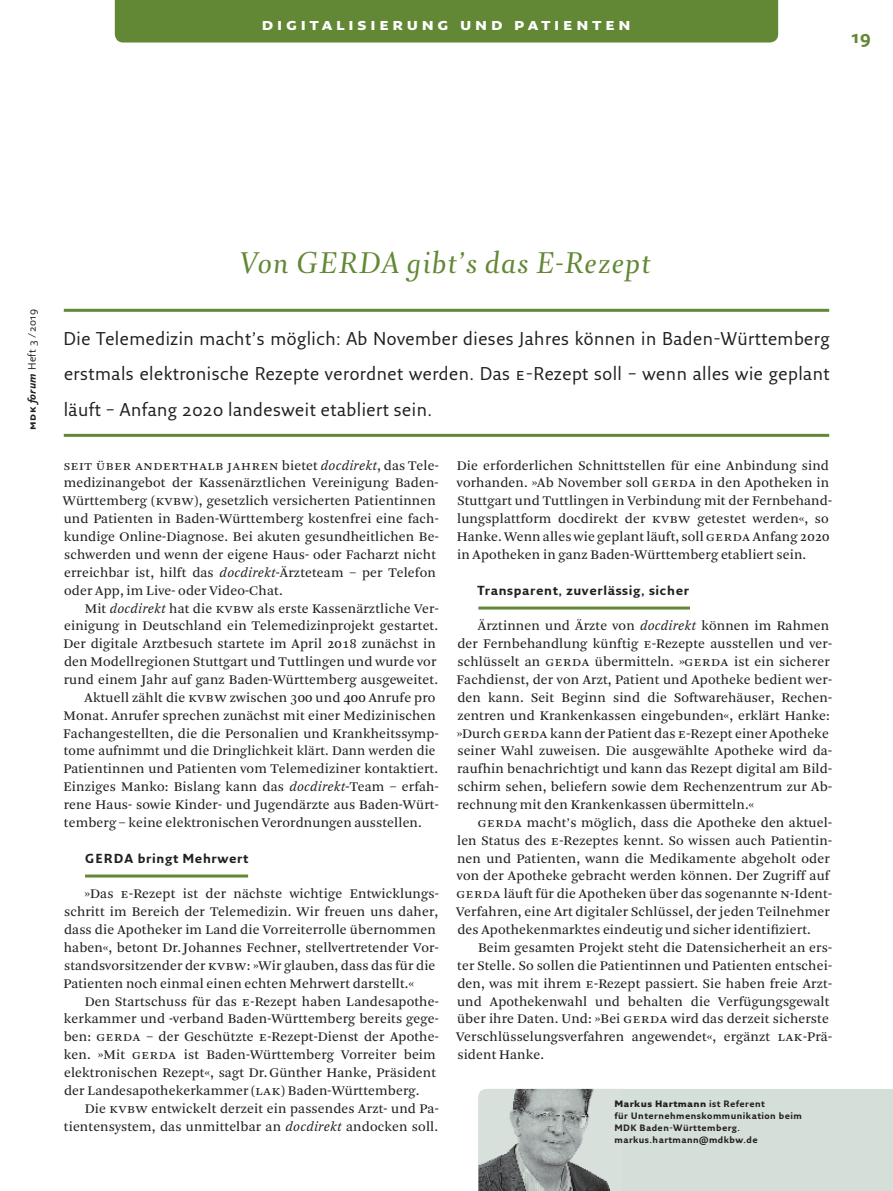
<style>
.page{position:relative;width:893px;height:1191px;background:#fff}
.page>*{position:absolute;margin:0;border:0;box-sizing:border-box;transform-origin:0 0}
._0_0_Titel{font:italic 36px "Arnhem Fine";letter-spacing:.025em;color:#628835}
._0_2_Lead{font:18px/35.7px "Fresco Sans Plus Pro";letter-spacing:.025em;color:#231f20;text-align:justify}
._3_2_Kolumnentitel{font:700 18px "Fresco Sans Plus Pro";letter-spacing:.18em;color:#fff}
._3_3_Pagina{font:700 18px "Fresco Sans Plus Pro";color:#628835}
._1_1_Arnhem_oE{font:13.8px/17.9px "Arnhem Blond";letter-spacing:.01em;color:#231f20}
._0_3_Zwischenübersch{font:700 12.75px "Fresco Sans Pro";letter-spacing:.05em;color:#231f20}
.t1{font:10.5px "Fresco Sans Plus Pro";letter-spacing:.05em;color:#231f20}
._3_1_Autorenkasten{font:700 9px/11.9px "Fresco Sans Pro";letter-spacing:.05em;color:#231f20}
.s1{font-weight:700}
.s2{font-weight:700;font-style:italic}
.s3{font-style:italic}
.s4{font-weight:900}
</style>
<div class="page">
<hr style="left:64px;top:309px;width:765px;height:3px;background:#628835">
<hr style="left:85px;top:874px;width:163px;height:3px;background:#628835">
<hr style="left:478px;top:606px;width:212px;height:3px;background:#628835">
<div style="left:115px;top:0;width:663px;height:43px;background:#628835"></div>
<div style="left:622px;top:1089px;width:271px;height:102px;background:#d5dfd9"></div>
<img style="left:478px;top:1089px;width:144px;height:102px">
<hr style="left:64px;top:434px;width:765px;height:3px;background:#628835">
<p class="_3_2_Kolumnentitel" style="left:262px;top:12px;width:371px">digitalisierung und patienten</p>
<p class="_3_3_Pagina" style="left:851px;top:25px;width:21px">19</p>
<p class="t1" style="left:25px;top:430px;width:122px;rotate:-90deg"><span class="s1">mdk</span> <span class="s2">forum</span> Heft 3 /2019</p>
<p class="_0_0_Titel" style="left:239px;top:246px;width:413px">Von GERDA gibt’s das E-Rezept</p>
<p class="_0_2_Lead" style="left:64px;top:320px;width:768px">Die Telemedizin macht’s möglich: Ab November dieses Jahres können in Baden-Württemberg erstmals elektronische Rezepte verordnet werden. Das E-Rezept soll – wenn alles wie geplant läuft – Anfang 2020 landesweit etabliert sein.</p>
<p class="_1_1_Arnhem_oE" style="left:63px;top:456px;width:377px">seit über anderthalb jahren bietet <span class="s3">docdirekt</span>, das Tele&shy;medizinangebot der Kassenärztlichen Vereinigung Baden-Württemberg (kvbw), gesetzlich versicherten Patientinnen und Patienten in Baden-Württemberg kostenfrei eine fach&shy;kundige Online-Diagnose. Bei akuten gesundheitlichen Be&shy;schwerden und wenn der eigene Haus- oder Facharzt nicht erreichbar ist, hilft das <span class="s3">docdirekt</span>-Ärzteteam – per Telefon oder App, im Live- oder Video-Chat.</p>
<p class="_1_1_Arnhem_oE" style="left:63px;top:599px;width:377px;text-indent:21px">Mit <span class="s3">docdirekt</span> hat die kvbw als erste Kassenärztliche Ver&shy;einigung in Deutschland ein Telemedizinprojekt gestartet.<br>Der digitale Arztbesuch startete im April 2018 zunächst in den Modellregionen Stuttgart und Tuttlingen und wurde vor rund einem Jahr auf ganz Baden-Württemberg ausgeweitet.</p>
<p class="_1_1_Arnhem_oE" style="left:63px;top:689px;width:377px;text-indent:21px">Aktuell zählt die kvbw zwischen 300 und 400 Anrufe pro Monat. Anrufer sprechen zunächst mit einer Medizinischen Fachangestellten, die die Personalien und Krankheitssymp&shy;tome aufnimmt und die Dringlichkeit klärt. Dann werden die Patientinnen und Patienten vom Telemediziner kontaktiert.<br>Einziges Manko: Bislang kann das <span class="s3">docdirekt</span>-Team – erfah&shy;rene Haus- sowie Kinder- und Jugendärzte aus Baden-Würt&shy;temberg – keine elektronischen Verordnungen ausstellen.</p>
<p class="_0_3_Zwischenübersch" style="left:85px;top:850px;width:165px">GERDA bringt Mehrwert</p>
<p class="_1_1_Arnhem_oE" style="left:63px;top:885px;width:377px;text-indent:21px">»Das e-Rezept ist der nächste wichtige Entwicklungs&shy;schritt im Bereich der Telemedizin. Wir freuen uns daher, dass die Apotheker im Land die Vorreiterrolle übernommen haben«, betont Dr.Johannes Fechner, stellvertretender Vor&shy;standsvorsitzender der kvbw: »Wir glauben, dass das für die Patienten noch einmal einen echten Mehrwert darstellt.«</p>
<p class="_1_1_Arnhem_oE" style="left:64px;top:992px;width:376px;text-indent:21px">Den Startschuss für das e-Rezept haben Landesapothe&shy;kerkammer und -verband Baden-Württemberg bereits gege&shy;ben: gerda – der Geschützte e-Rezept-Dienst der Apothe&shy;ken. »Mit gerda ist Baden-Württemberg Vorreiter beim elektronischen Rezept«, sagt Dr.Günther Hanke, Präsident der Landesapothekerkammer (lak) Baden-Württemberg.</p>
<p class="_1_1_Arnhem_oE" style="left:64px;top:1099px;width:376px;text-align:right">Die kvbw entwickelt derzeit ein passendes Arzt- und Pa&shy;tientensystem, das unmittelbar an <span class="s3">docdirekt</span> andocken soll.</p>
<p class="_1_1_Arnhem_oE" style="left:457px;top:456px;width:377px">Die erforderlichen Schnittstellen für eine Anbindung sind vorhanden. »Ab November soll gerda in den Apotheken in Stuttgart und Tuttlingen in Verbindung mit der Fernbehand&shy;lungsplattform docdirekt der kvbw getestet werden«, so Hanke. Wenn alles wie geplant läuft, soll gerda Anfang 2020 in Apotheken in ganz Baden-Württemberg etabliert sein.</p>
<p class="_0_3_Zwischenübersch" style="left:477px;top:582px;width:213px">Transparent, zuverlässig, sicher</p>
<p class="_1_1_Arnhem_oE" style="left:457px;top:617px;width:377px;text-indent:21px">Ärztinnen und Ärzte von <span class="s3">docdirekt</span> können im Rahmen der Fernbehandlung künftig e-Rezepte ausstellen und ver&shy;schlüsselt an gerda übermitteln. »gerda ist ein sicherer Fachdienst, der von Arzt, Patient und Apotheke bedient wer&shy;den kann. Seit Beginn sind die Softwarehäuser, Rechen&shy;zentren und Krankenkassen eingebunden«, erklärt Hanke: »Durch gerda kann der Patient das e-Rezept einer Apotheke seiner Wahl zuweisen. Die ausgewählte Apotheke wird da&shy;raufhin benachrichtigt und kann das Rezept digital am Bild&shy;schirm sehen, beliefern sowie dem Rechenzentrum zur Ab&shy;rechnung mit den Krankenkassen übermitteln.«</p>
<p class="_1_1_Arnhem_oE" style="left:456px;top:814px;width:377px;text-indent:22px">gerda macht’s möglich, dass die Apotheke den aktuel&shy;len Status des e-Rezeptes kennt. So wissen auch Patientin&shy;nen und Patienten, wann die Medikamente abgeholt oder von der Apotheke gebracht werden können. Der Zugriff auf gerda läuft für die Apotheken über das sogenannte n-Ident-Verfahren, eine Art digitaler Schlüssel, der jeden Teilnehmer des Apothekenmarktes eindeutig und sicher identifiziert.</p>
<p class="_1_1_Arnhem_oE" style="left:456px;top:939px;width:377px;text-indent:22px">Beim gesamten Projekt steht die Datensicherheit an ers&shy;ter Stelle. So sollen die Patientinnen und Patienten entschei&shy;den, was mit ihrem e-Rezept passiert. Sie haben freie Arzt&shy;und Apothekenwahl und behalten die Verfügungsgewalt über ihre Daten. Und: »Bei gerda wird das derzeit sicherste Verschlüsselungsverfahren angewendet«, ergänzt lak-Prä&shy;sident Hanke.</p>
<p class="_3_1_Autorenkasten" style="left:614px;top:1097px;width:189px"><span class="s4">Markus Hartmann</span> ist Referent<br>für Unternehmenskommunikation beim</p>
<p class="_3_1_Autorenkasten" style="left:614px;top:1121px;width:127px">MDK Baden-Württemberg.</p>
<p class="_3_1_Autorenkasten" style="left:614px;top:1133px;width:145px">markus.hartmann@mdkbw.de</p>
</div>
